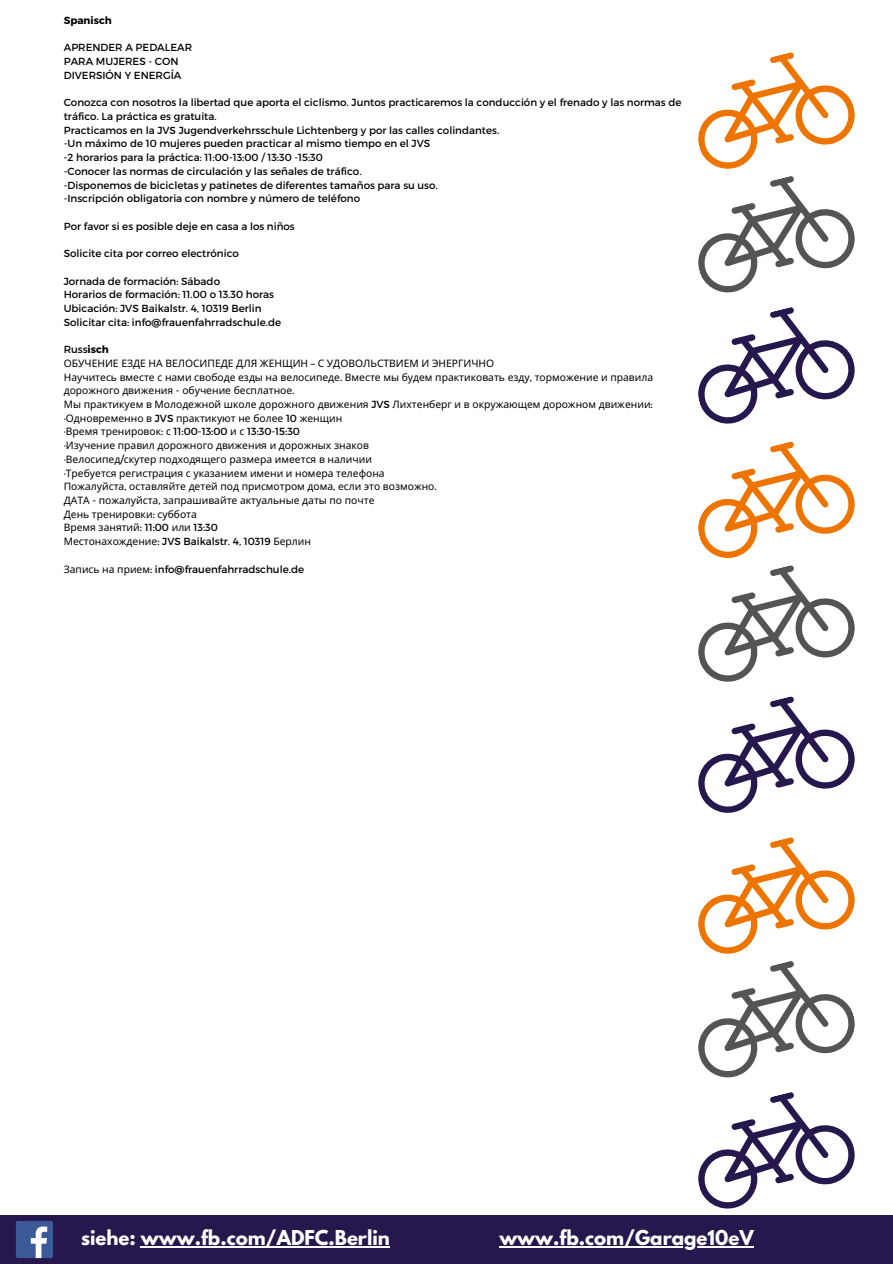
<style>
.page{position:relative;width:893px;height:1264px;background:#fff}
.page>*{position:absolute;margin:0;border:0;box-sizing:border-box;transform-origin:0 0}
.t1{font:700 18.15px "League Spartan";color:#fff}
.t2{font:10.35px/13.6px "Montserrat";color:#000}
.t3{font:10.35px/13.6px "Noto Sans";color:#000}
.t4{font:700 10.35px "Montserrat";color:#000}
.s1{font-weight:700}
.s2{font-family:"Montserrat"}
.s3{font-family:"Noto Sans"}
</style>
<div class="page">
<svg style="left:698px;top:52px;width:157px;height:761px"></svg>
<div style="left:0;top:1214px;width:892px;height:49px;background:#26174d"></div>
<svg style="left:698px;top:837px;width:157px;height:372px"></svg>
<hr style="left:141px;top:1246px;width:249px;height:1px;background:#fff">
<hr style="left:499px;top:1246px;width:254px;height:1px;background:#fff">
<div style="left:16px;top:1220px;width:37px;height:37px;background:#3d5a98;border-radius:2px"></div>
<svg style="left:31px;top:1226px;width:16px;height:31px"></svg>
<p class="t4" style="left:64px;top:14px;width:49px">Spanisch</p>
<p class="t2" style="left:64px;top:40px;width:130px">APRENDER A PEDALEAR</p>
<p class="t2" style="left:64px;top:54px;width:116px">PARA MUJERES - CON</p>
<p class="t2" style="left:64px;top:68px;width:119px">DIVERSIÓN Y ENERGÍA</p>
<p class="t2" style="left:64px;top:95px;width:619px">Conozca con nosotros la libertad que aporta el ciclismo. Juntos practicaremos la conducción y el frenado y las normas de tráfico. La práctica es gratuita.</p>
<p class="t2" style="left:64px;top:123px;width:437px">Practicamos en la JVS Jugendverkehrsschule Lichtenberg y por las calles colindantes.</p>
<p class="t2" style="left:64px;top:136px;width:368px">-Un máximo de 10 mujeres pueden practicar al mismo tiempo en el JVS</p>
<p class="t2" style="left:64px;top:150px;width:261px">-2 horarios para la práctica: 11:00-13:00 / 13:30 -15:30</p>
<p class="t2" style="left:64px;top:164px;width:299px">-Conocer las normas de circulación y las señales de tráfico.</p>
<p class="t2" style="left:64px;top:177px;width:375px">-Disponemos de bicicletas y patinetes de diferentes tamaños para su uso.</p>
<p class="t2" style="left:64px;top:191px;width:298px">-Inscripción obligatoria con nombre y número de teléfono</p>
<p class="t2" style="left:64px;top:219px;width:232px">Por favor si es posible deje en casa a los niños</p>
<p class="t2" style="left:64px;top:246px;width:177px">Solicite cita por correo electrónico</p>
<p class="t2" style="left:64px;top:273px;width:158px">Jornada de formación: Sábado</p>
<p class="t2" style="left:64px;top:287px;width:212px">Horarios de formación: 11.00 o 13.30 horas</p>
<p class="t2" style="left:64px;top:301px;width:199px">Ubicación: JVS Baikalstr. 4, 10319 Berlin</p>
<p class="t2" style="left:64px;top:314px;width:219px">Solicitar cita: info@frauenfahrradschule.de</p>
<p class="t2" style="left:64px;top:342px;width:47px">Russ<span class="s1">isch</span></p>
<p class="t3" style="left:64px;top:356px;width:432px">ОБУЧЕНИЕ ЕЗДЕ НА ВЕЛОСИПЕДЕ ДЛЯ ЖЕНЩИН <span class="s2">–</span> С УДОВОЛЬСТВИЕМ И ЭНЕРГИЧНО</p>
<p class="t3" style="left:64px;top:369px;width:591px">Научитесь вместе с нами свободе езды на велосипеде<span class="s2">.</span> Вместе мы будем практиковать езду<span class="s2">,</span> торможение и правила дорожного движения <span class="s2">-</span> обучение бесплатное<span class="s2">.</span></p>
<p class="t3" style="left:64px;top:397px;width:590px">Мы практикуем в Молодежной школе дорожного движения <span class="s2">JVS</span> Лихтенберг и в окружающем дорожном движении<span class="s2">:</span></p>
<p class="t3" style="left:64px;top:411px;width:280px"><span class="s2">·</span>Одновременно в <span class="s2">JVS</span> практикуют не более <span class="s2">10</span> женщин</p>
<p class="t2" style="left:64px;top:424px;width:238px">·<span class="s3">Время тренировок</span>: <span class="s3">с</span> 11:00-13:00 <span class="s3">и с</span> 13:30-15:30</p>
<p class="t3" style="left:64px;top:438px;width:307px"><span class="s2">·</span>Изучение правил дорожного движения и дорожных знаков</p>
<p class="t3" style="left:64px;top:452px;width:310px"><span class="s2">·</span>Велосипед<span class="s2">/</span>скутер подходящего размера имеется в наличии</p>
<p class="t3" style="left:64px;top:465px;width:322px"><span class="s2">·</span>Требуется регистрация с указанием имени и номера телефона</p>
<p class="t3" style="left:64px;top:479px;width:374px">Пожалуйста<span class="s2">,</span> оставляйте детей под присмотром дома<span class="s2">,</span> если это возможно<span class="s2">.</span></p>
<p class="t3" style="left:64px;top:493px;width:312px">ДАТА <span class="s2">-</span> пожалуйста<span class="s2">,</span> запрашивайте актуальные даты по почте</p>
<p class="t3" style="left:64px;top:507px;width:135px">День тренировки<span class="s2">:</span> суббота</p>
<p class="t3" style="left:64px;top:520px;width:156px">Время занятий<span class="s2">: 11:00</span> или <span class="s2">13:30</span></p>
<p class="t3" style="left:64px;top:534px;width:249px">Местонахождение<span class="s2">: JVS Baikalstr. 4, 10319</span> Берлин</p>
<p class="t2" style="left:64px;top:561px;width:242px"><span class="s3">Запись на прием</span>: info@frauenfahrradschule.de</p>
<p class="t1" style="left:81px;top:1228px;width:310px">siehe: www.fb.com/ADFC.Berlin</p>
<p class="t1" style="left:499px;top:1228px;width:256px">www.fb.com/Garage10eV</p>
</div>
